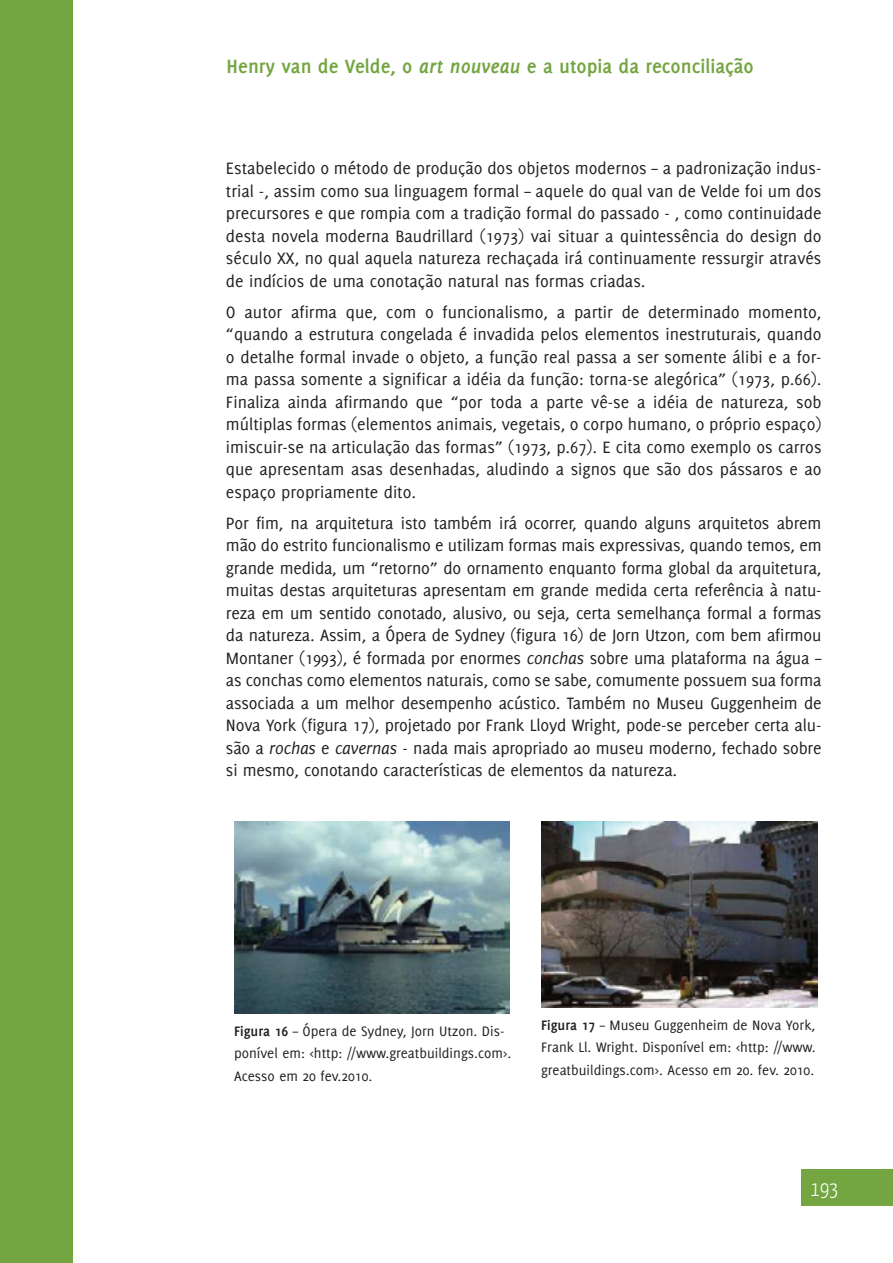
<style>
.page{position:relative;width:893px;height:1263px;background:#fff}
.page>*{position:absolute;margin:0;border:0;box-sizing:border-box;transform-origin:0 0}
.t1{font:700 21px "Delicious";color:#73a541}
.t2{font:300 21px "Yanone Kaffeesatz";color:#fff}
.t3{font:18px/22.5px "Delicious";color:#231f20;text-align:justify}
.t4{font:15px/22.5px "Delicious";color:#231f20}
.s1{font-style:italic}
.s2{font-weight:700}
</style>
<div class="page">
<div style="left:0;top:0;width:72px;height:1263px;background:#73a541"></div>
<div style="left:802px;top:1170px;width:91px;height:36px;background:#73a541"></div>
<img style="left:234px;top:822px;width:276px;height:191px">
<img style="left:541px;top:822px;width:276px;height:185px">
<p class="t1" style="left:227px;top:54px;width:529px">Henry van de Velde, o <span class="s1">art nouveau</span> e a utopia da reconciliação</p>
<p class="t3" style="left:226px;top:157px;width:597px">Estabelecido o método de produção dos objetos modernos – a padronização indus&shy;trial -, assim como sua linguagem formal – aquele do qual van de Velde foi um dos precursores e que rompia com a tradição formal do passado - , como continuidade desta novela moderna Baudrillard (1973) vai situar a quintessência do design do século XX, no qual aquela natureza rechaçada irá continuamente ressurgir através de indícios de uma conotação natural nas formas criadas.</p>
<p class="t3" style="left:226px;top:300px;width:597px">O autor afirma que, com o funcionalismo, a partir de determinado momento, “quando a estrutura congelada é invadida pelos elementos inestruturais, quando o detalhe formal invade o objeto, a função real passa a ser somente álibi e a for&shy;ma passa somente a significar a idéia da função: torna-se alegórica” (1973, p.66).<br>Finaliza ainda afirmando que “por toda a parte vê-se a idéia de natureza, sob múltiplas formas (elementos animais, vegetais, o corpo humano, o próprio espaço) imiscuir-se na articulação das formas” (1973, p.67). E cita como exemplo os carros que apresentam asas desenhadas, aludindo a signos que são dos pássaros e ao espaço propriamente dito.</p>
<p class="t3" style="left:226px;top:511px;width:597px">Por fim, na arquitetura isto também irá ocorrer, quando alguns arquitetos abrem mão do estrito funcionalismo e utilizam formas mais expressivas, quando temos, em grande medida, um “retorno” do ornamento enquanto forma global da arquitetura, muitas destas arquiteturas apresentam em grande medida certa referência à natu&shy;reza em um sentido conotado, alusivo, ou seja, certa semelhança formal a formas da natureza. Assim, a Ópera de Sydney (figura 16) de Jorn Utzon, com bem afirmou Montaner (1993), é formada por enormes <span class="s1">conchas</span> sobre uma plataforma na água – as conchas como elementos naturais, como se sabe, comumente possuem sua forma associada a um melhor desempenho acústico. Também no Museu Guggenheim de Nova York (figura 17), projetado por Frank Lloyd Wright, pode-se perceber certa alu&shy;são a <span class="s1">rochas</span> e <span class="s1">cavernas</span> - nada mais apropriado ao museu moderno, fechado sobre si mesmo, conotando características de elementos da natureza.</p>
<p class="t4" style="left:234px;top:1020px;width:279px"><span class="s2">Figura 16</span> – Ópera de Sydney, Jorn Utzon. Dis&shy;ponível em: &lt;http: //www.greatbuildings.com&gt;.<br>Acesso em 20 fev.2010.</p>
<p class="t4" style="left:541px;top:1014px;width:276px;text-align:justify"><span class="s2">Figura 17</span> – Museu Guggenheim de Nova York, Frank Ll. Wright. Disponível em: &lt;http: //www. greatbuildings.com&gt;. Acesso em 20. fev. 2010.</p>
<p class="t2" style="left:811px;top:1176px;width:29px">193</p>
</div>
